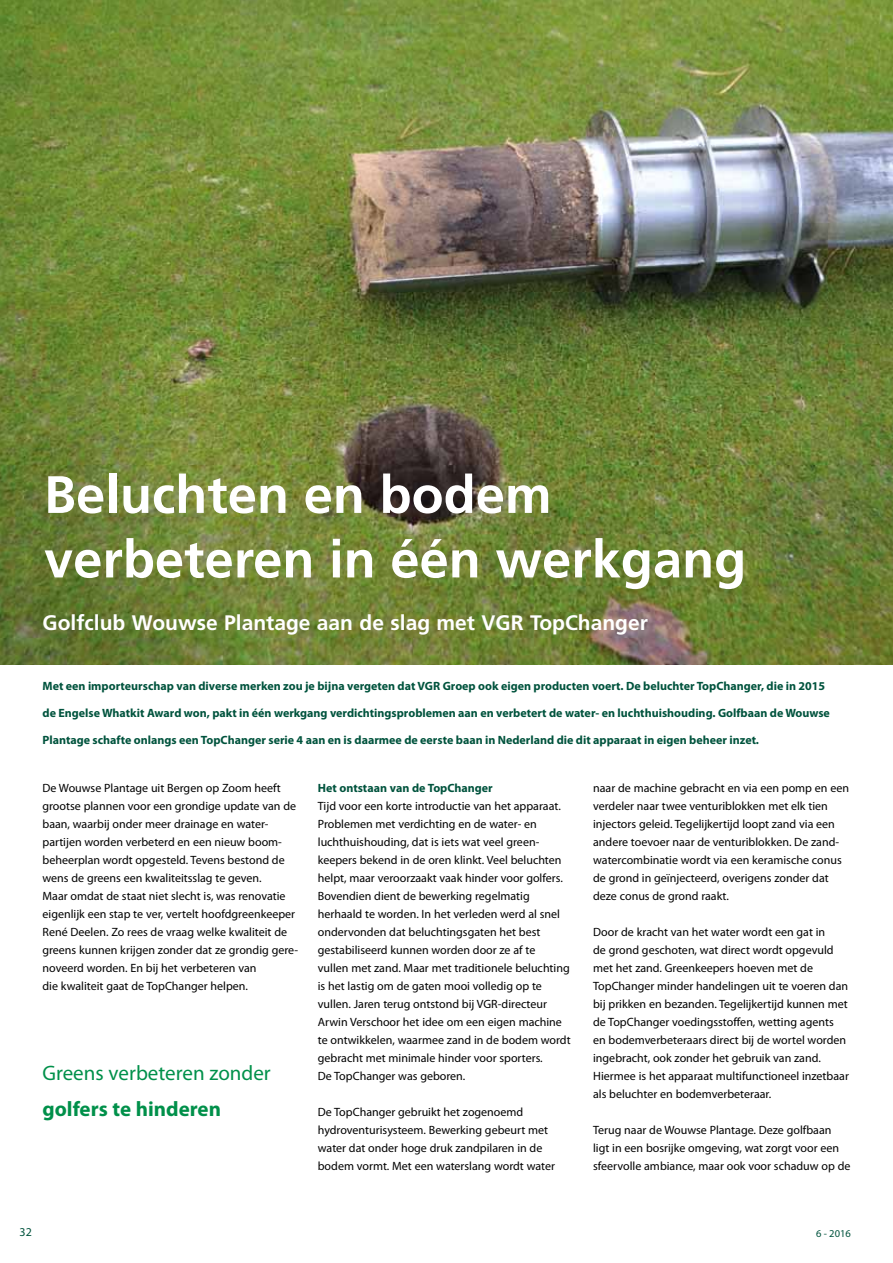
<style>
.page{position:relative;width:893px;height:1263px;background:#fff}
.page>*{position:absolute;margin:0;border:0;box-sizing:border-box;transform-origin:0 0}
.t1{font:700 52.5px/64.5px "Frutiger";color:#fff}
.t2{font:700 21px "Frutiger";color:#fff}
.t3{font:21px "Myriad Pro";color:#00904a}
.t4{font:700 21px "Myriad Pro";color:#00904a}
.t5{font:12px/18px "Myriad Pro";color:#000}
.t6{font:700 12px "Myriad Pro";color:#00533d}
.t7{font:12px "Myriad Pro";color:#00533d}
.t8{font:10.5px "Myriad Pro";color:#00533d}
</style>
<div class="page">
<img style="left:0;top:0;width:893px;height:664px">
<h1 class="t1" style="left:44px;top:462px;width:704px">Beluchten en bodem verbeteren in één werkgang</h1>
<h2 class="t2" style="left:43px;top:610px;width:607px">Golfclub Wouwse Plantage aan de slag met VGR TopChanger</h2>
<p class="t6" style="left:43px;top:679px;width:784px">Met een importeurschap van diverse merken zou je bijna vergeten dat VGR Groep ook eigen producten voert. De beluchter TopChanger, die in 2015</p>
<p class="t6" style="left:43px;top:706px;width:789px">de Engelse Whatkit Award won, pakt in één werkgang verdichtingsproblemen aan en verbetert de water- en luchthuishouding. Golfbaan de Wouwse</p>
<p class="t6" style="left:43px;top:733px;width:718px">Plantage schafte onlangs een TopChanger serie 4 aan en is daarmee de eerste baan in Nederland die dit apparaat in eigen beheer inzet.</p>
<p class="t5" style="left:43px;top:779px;width:257px">De Wouwse Plantage uit Bergen op Zoom heeft grootse plannen voor een grondige update van de baan, waarbij onder meer drainage en water&shy;partijen worden verbeterd en een nieuw boom&shy;beheerplan wordt opgesteld. Tevens bestond de wens de greens een kwaliteitsslag te geven.<br>Maar omdat de staat niet slecht is, was renovatie eigenlijk een stap te ver, vertelt hoofdgreenkeeper René Deelen. Zo rees de vraag welke kwaliteit de greens kunnen krijgen zonder dat ze grondig gere&shy;noveerd worden. En bij het verbeteren van<br>die kwaliteit gaat de TopChanger helpen.</p>
<p class="t6" style="left:318px;top:780px;width:177px">Het ontstaan van de TopChanger</p>
<p class="t5" style="left:318px;top:797px;width:254px">Tijd voor een korte introductie van het apparaat.<br>Problemen met verdichting en de water- en luchthuishouding, dat is iets wat veel green&shy;keepers bekend in de oren klinkt. Veel beluchten helpt, maar veroorzaakt vaak hinder voor golfers.<br>Bovendien dient de bewerking regelmatig herhaald te worden. In het verleden werd al snel ondervonden dat beluchtingsgaten het best gestabiliseerd kunnen worden door ze af te<br>vullen met zand. Maar met traditionele beluchting is het lastig om de gaten mooi volledig op te vullen. Jaren terug ontstond bij VGR-directeur Arwin Verschoor het idee om een eigen machine te ontwikkelen, waarmee zand in de bodem wordt gebracht met minimale hinder voor sporters.<br>De TopChanger was geboren.</p>
<p class="t5" style="left:318px;top:1103px;width:239px">De TopChanger gebruikt het zogenoemd hydroventurisysteem. Bewerking gebeurt met water dat onder hoge druk zandpilaren in de bodem vormt. Met een waterslang wordt water</p>
<h2 class="t3" style="left:43px;top:1060px;width:230px">Greens verbeteren zonder</h2>
<h2 class="t4" style="left:43px;top:1095px;width:180px">golfers te hinderen</h2>
<p class="t5" style="left:593px;top:779px;width:257px">naar de machine gebracht en via een pomp en een verdeler naar twee venturiblokken met elk tien injectors geleid. Tegelijkertijd loopt zand via een andere toevoer naar de venturiblokken. De zand&shy;watercombinatie wordt via een keramische conus de grond in geïnjecteerd, overigens zonder dat deze conus de grond raakt.</p>
<p class="t5" style="left:593px;top:923px;width:257px">Door de kracht van het water wordt een gat in<br>de grond geschoten, wat direct wordt opgevuld met het zand. Greenkeepers hoeven met de TopChanger minder handelingen uit te voeren dan bij prikken en bezanden. Tegelijkertijd kunnen met de TopChanger voedingsstoffen, wetting agents en bodemverbeteraars direct bij de wortel worden ingebracht, ook zonder het gebruik van zand.<br>Hiermee is het apparaat multifunctioneel inzetbaar als beluchter en bodemverbeteraar.</p>
<p class="t5" style="left:593px;top:1121px;width:259px">Terug naar de Wouwse Plantage. Deze golfbaan ligt in een bosrijke omgeving, wat zorgt voor een sfeervolle ambiance, maar ook voor schaduw op de</p>
<p class="t7" style="left:20px;top:1224px;width:14px">32</p>
<p class="t8" style="left:816px;top:1227px;width:36px">6 - 2016</p>
</div>
